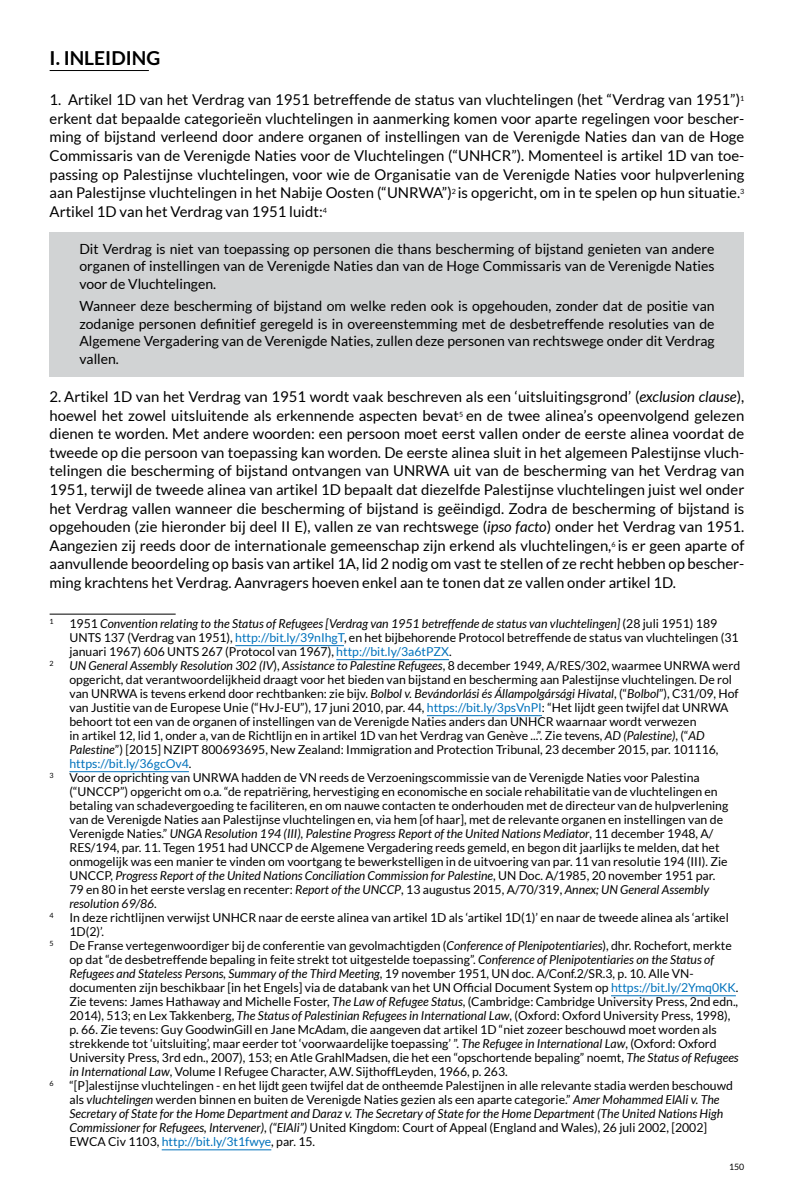
<style>
.page{position:relative;width:794px;height:1191px;background:#fff}
.page>*{position:absolute;margin:0;border:0;box-sizing:border-box;transform-origin:0 0}
.t1{font:700 19.25px "Lato";color:#000}
.t2{font:14.88px/18.6px "Lato";color:#000;text-align:justify}
.t3{font:14px/17.5px "Lato";color:#000;text-align:justify}
.t4{font:12.25px/14px "Lato";color:#000}
.t5{font:8.75px "Lato";color:#000}
.t6{font:7.17px "Lato";color:#000}
.s1{font-style:italic}
.s2{color:#0072bc}
</style>
<div class="page">
<hr style="left:50px;top:70px;width:99px;height:1px;background:#000">
<div style="left:50px;top:232px;width:694px;height:69px;background:#d1d3d4"></div>
<div style="left:50px;top:290px;width:694px;height:86px;background:#d1d3d4"></div>
<hr style="left:50px;top:613px;width:126px;height:1px;background:#000">
<hr style="left:235px;top:645px;width:109px;height:1px;background:#0072bc">
<hr style="left:336px;top:659px;width:113px;height:1px;background:#0072bc">
<hr style="left:427px;top:715px;width:115px;height:1px;background:#0072bc">
<hr style="left:69px;top:771px;width:120px;height:1px;background:#0072bc">
<hr style="left:611px;top:995px;width:125px;height:1px;background:#0072bc">
<hr style="left:162px;top:1149px;width:109px;height:1px;background:#0072bc">
<h1 class="t1" style="left:50px;top:47px;width:112px">I. INLEIDING</h1>
<p class="t2" style="left:50px;top:90px;width:696px">1. Artikel 1D van het Verdrag van 1951 betreffende de status van vluchtelingen (het “Verdrag van 1951”)<sup>1 </sup>erkent dat bepaalde categorieën vluchtelingen in aanmerking komen voor aparte regelingen voor bescher&shy;ming of bijstand verleend door andere organen of instellingen van de Verenigde Naties dan van de Hoge Commissaris van de Verenigde Naties voor de Vluchtelingen (“UNHCR”). Momenteel is artikel 1D van toe&shy;passing op Palestijnse vluchtelingen, voor wie de Organisatie van de Verenigde Naties voor hulpverlening aan Palestijnse vluchtelingen in het Nabije Oosten (“UNRWA”)<sup>2</sup> is opgericht, om in te spelen op hun situatie.<sup>3<br></sup>Artikel 1D van het Verdrag van 1951 luidt:<sup>4</sup></p>
<p class="t3" style="left:79px;top:240px;width:636px">Dit Verdrag is niet van toepassing op personen die thans bescherming of bijstand genieten van andere organen of instellingen van de Verenigde Naties dan van de Hoge Commissaris van de Verenigde Naties voor de Vluchtelingen.</p>
<p class="t3" style="left:79px;top:297px;width:637px">Wanneer deze bescherming of bijstand om welke reden ook is opgehouden, zonder dat de positie van zodanige personen definitief geregeld is in overeenstemming met de desbetreffende resoluties van de Algemene Vergadering van de Verenigde Naties, zullen deze personen van rechtswege onder dit Verdrag vallen.</p>
<p class="t2" style="left:50px;top:387px;width:696px">2. Artikel 1D van het Verdrag van 1951 wordt vaak beschreven als een ‘uitsluitingsgrond’ (<span class="s1">exclusion clause</span>), hoewel het zowel uitsluitende als erkennende aspecten bevat<sup>5</sup> en de twee alinea’s opeenvolgend gelezen dienen te worden. Met andere woorden: een persoon moet eerst vallen onder de eerste alinea voordat de tweede op die persoon van toepassing kan worden. De eerste alinea sluit in het algemeen Palestijnse vluch&shy;telingen die bescherming of bijstand ontvangen van UNRWA uit van de bescherming van het Verdrag van 1951, terwijl de tweede alinea van artikel 1D bepaalt dat diezelfde Palestijnse vluchtelingen juist wel onder het Verdrag vallen wanneer die bescherming of bijstand is geëindigd. Zodra de bescherming of bijstand is opgehouden (zie hieronder bij deel II E), vallen ze van rechtswege (<span class="s1">ipso facto</span>) onder het Verdrag van 1951.<br>Aangezien zij reeds door de internationale gemeenschap zijn erkend als vluchtelingen,<sup>6</sup> is er geen aparte of aanvullende beoordeling op basis van artikel 1A, lid 2 nodig om vast te stellen of ze recht hebben op bescher&shy;ming krachtens het Verdrag. Aanvragers hoeven enkel aan te tonen dat ze vallen onder artikel 1D.</p>
<p class="t6" style="left:50px;top:617px;width:6px">1</p>
<p class="t4" style="left:69px;top:616px;width:670px">1951 <span class="s1">Convention relating to the Status of Refugees [Verdrag van 1951 betreffende de status van vluchtelingen]</span> (28 juli 1951) 189<br>UNTS 137 (Verdrag van 1951), <span class="s2">http://bit.ly/39nIhgT</span>, en het bijbehorende Protocol betreffende de status van vluchtelingen (31 januari 1967) 606 UNTS 267 (Protocol van 1967), <span class="s2">http://bit.ly/3a6tPZX</span>.</p>
<p class="t6" style="left:50px;top:659px;width:6px">2</p>
<p class="t4" style="left:69px;top:658px;width:672px"><span class="s1">UN General Assembly Resolution 302 (IV</span>), <span class="s1">Assistance to Palestine Refugees</span>, 8 december 1949, A/RES/302, waarmee UNRWA werd opgericht, dat verantwoordelijkheid draagt voor het bieden van bijstand en bescherming aan Palestijnse vluchtelingen. De rol van UNRWA is tevens erkend door rechtbanken: zie bijv. <span class="s1">Bolbol v. Bevándorlási és Állampolgársági Hivatal</span>, (“<span class="s1">Bolbol</span>”), C31/09, Hof van Justitie van de Europese Unie (“HvJ-EU”), 17 juni 2010, par. 44, <span class="s2">https://bit.ly/3psVnPI</span>: “Het lijdt geen twijfel dat UNRWA behoort tot een van de organen of instellingen van de Verenigde Naties anders dan UNHCR waarnaar wordt verwezen<br>in artikel 12, lid 1, onder a, van de Richtlijn en in artikel 1D van het Verdrag van Genève ...”. Zie tevens, <span class="s1">AD (Palestine)</span>, (“<span class="s1">AD Palestine</span>”) [2015] NZIPT 800693695, New Zealand: Immigration and Protection Tribunal, 23 december 2015, par. 101116, <span class="s2">https://bit.ly/36gcOv4</span>.</p>
<p class="t6" style="left:50px;top:771px;width:6px">3</p>
<p class="t4" style="left:69px;top:770px;width:660px">Voor de oprichting van UNRWA hadden de VN reeds de Verzoeningscommissie van de Verenigde Naties voor Palestina (“UNCCP”) opgericht om o.a. “de repatriëring, hervestiging en economische en sociale rehabilitatie van de vluchtelingen en betaling van schadevergoeding te faciliteren, en om nauwe contacten te onderhouden met de directeur van de hulpverlening van de Verenigde Naties aan Palestijnse vluchtelingen en, via hem [of haar], met de relevante organen en instellingen van de Verenigde Naties.” <span class="s1">UNGA Resolution 194 (III), Palestine Progress Report of the United Nations Mediator</span>, 11 december 1948, A/ RES/194, par. 11. Tegen 1951 had UNCCP de Algemene Vergadering reeds gemeld, en begon dit jaarlijks te melden, dat het onmogelijk was een manier te vinden om voortgang te bewerkstelligen in de uitvoering van par. 11 van resolutie 194 (III). Zie UNCCP, <span class="s1">Progress Report of the United Nations Conciliation Commission for Palestine</span>, UN Doc. A/1985, 20 november 1951 par.<br>79 en 80 in het eerste verslag en recenter: <span class="s1">Report of the UNCCP</span>, 13 augustus 2015, A/70/319, <span class="s1">Annex; UN General Assembly resolution 69/86</span>.</p>
<p class="t6" style="left:50px;top:911px;width:6px">4</p>
<p class="t4" style="left:69px;top:910px;width:661px">In deze richtlijnen verwijst UNHCR naar de eerste alinea van artikel 1D als ‘artikel 1D(1)’ en naar de tweede alinea als ‘artikel<br>1D(2)’.</p>
<p class="t6" style="left:50px;top:939px;width:6px">5</p>
<p class="t4" style="left:69px;top:938px;width:671px">De Franse vertegenwoordiger bij de conferentie van gevolmachtigden (<span class="s1">Conference of Plenipotentiaries</span>), dhr. Rochefort, merkte op dat “de desbetreffende bepaling in feite strekt tot uitgestelde toepassing”. <span class="s1">Conference of Plenipotentiaries on the Status of Refugees and Stateless Persons, Summary of the Third Meeting</span>, 19 november 1951, UN doc. A/Conf.2/SR.3, p. 10. Alle VN&shy;documenten zijn beschikbaar [in het Engels] via de databank van het UN Official Document System op <span class="s2">https://bit.ly/2Ymq0KK</span>.<br>Zie tevens: James Hathaway and Michelle Foster, <span class="s1">The Law of Refugee Status</span>, (Cambridge: Cambridge University Press, 2nd edn., 2014), 513; en Lex Takkenberg, <span class="s1">The Status of Palestinian Refugees in International Law</span>, (Oxford: Oxford University Press, 1998), p. 66. Zie tevens: Guy GoodwinGill en Jane McAdam, die aangeven dat artikel 1D “niet zozeer beschouwd moet worden als strekkende tot ‘uitsluiting’, maar eerder tot ‘voorwaardelijke toepassing’ ”. <span class="s1">The Refugee in International Law</span>, (Oxford: Oxford University Press, 3rd edn., 2007), 153; en Atle GrahlMadsen, die het een “opschortende bepaling” noemt, <span class="s1">The Status of Refugees in International Law</span>, Volume I Refugee Character, A.W. SijthoffLeyden, 1966, p. 263.</p>
<p class="t6" style="left:50px;top:1079px;width:6px">6</p>
<p class="t4" style="left:69px;top:1078px;width:665px">“[P]alestijnse vluchtelingen - en het lijdt geen twijfel dat de ontheemde Palestijnen in alle relevante stadia werden beschouwd als <span class="s1">vluchtelingen</span> werden binnen en buiten de Verenigde Naties gezien als een aparte categorie.” <span class="s1">Amer Mohammed ElAli v. The Secretary of State for the Home Department and Daraz v. The Secretary of State for the Home Department (The United Nations High Commissioner for Refugees, Intervener)</span>, <span class="s1">(“ElAli”)</span> United Kingdom: Court of Appeal (England and Wales), 26 juli 2002, [2002] EWCA Civ 1103, <span class="s2">http://bit.ly/3t1fwye</span>, par. 15.</p>
<p class="t5" style="left:729px;top:1162px;width:17px">150</p>
</div>
